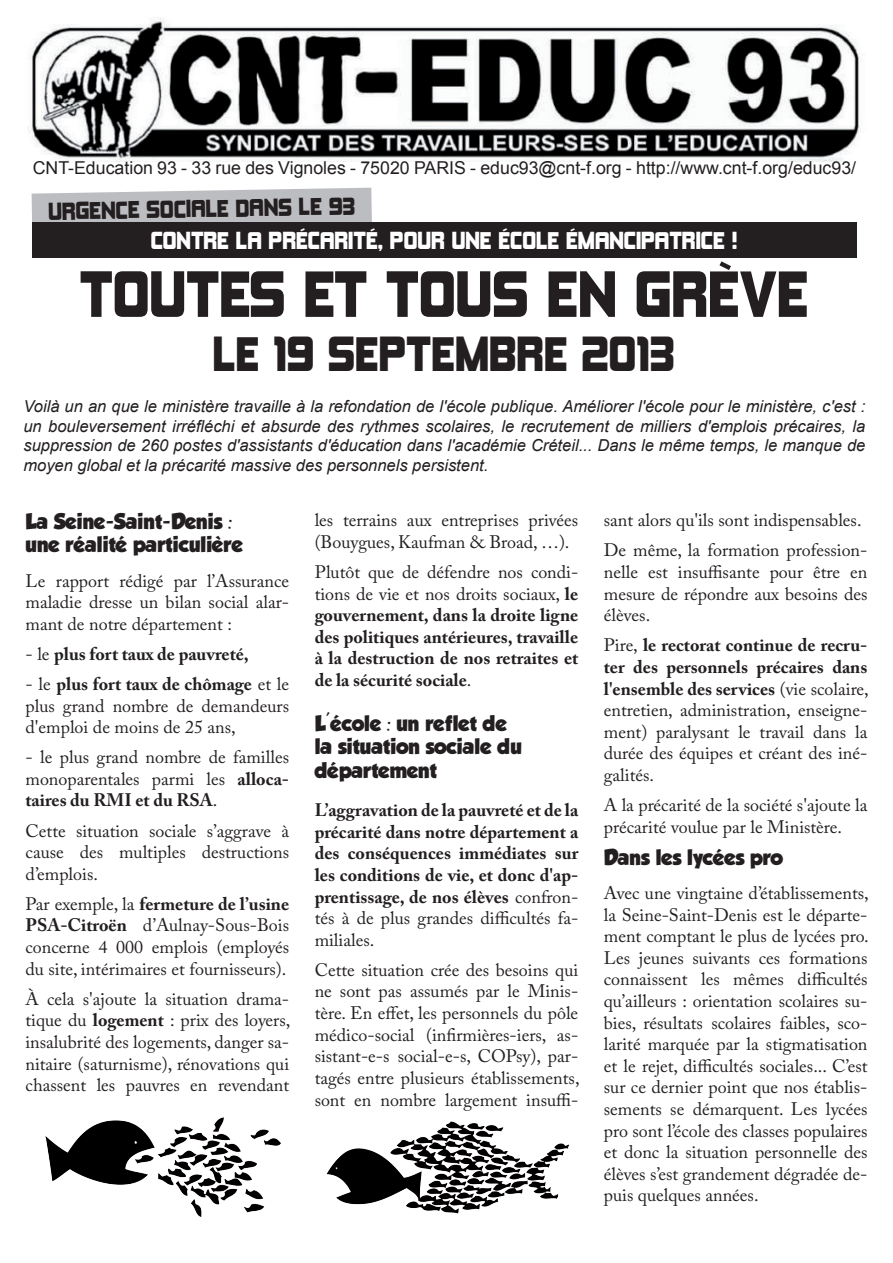
<style>
.page{position:relative;width:893px;height:1263px;background:#fff}
.page>*{position:absolute;margin:0;border:0;box-sizing:border-box;transform-origin:0 0}
.t1{font:60px "Kimberley";color:#231f20}
.t2{font:45px "Kimberley";color:#231f20}
.t3{font:22.5px "Kimberley";color:#fff}
.t4{font:22.5px "Kimberley";color:#231f20}
.t5{font:19.5px/23.4px "GROBOLD";color:#231f20}
.t6{font:18px/21.6px "Adobe Caslon Pro";color:#231f20;text-align:justify}
.t7{font:700 18px/21.6px "Adobe Caslon Pro";color:#231f20;text-align:justify}
.t8{font:17.7px "Arial";color:#231f20}
.t9{font:italic 16.5px/19.8px "Arial";color:#231f20;text-align:justify}
.s1{font-weight:400}
.s2{font-weight:700}
</style>
<div class="page">
<img style="left:28px;top:17px;width:835px;height:144px">
<img style="left:45px;top:1117px;width:236px;height:100px">
<img style="left:326px;top:1121px;width:243px;height:93px">
<svg style="left:32px;top:188px;width:340px;height:35px;background:#bcbdc0"></svg>
<div style="left:32px;top:223px;width:824px;height:35px;background:#231f20"></div>
<p class="t8" style="left:33px;top:157px;width:825px">CNT-Education 93 - 33 rue des Vignoles - 75020 PARIS - educ93@cnt-f.org - http://www.cnt-f.org/educ93/</p>
<p class="t4" style="left:48px;top:199px;width:308px;rotate:-1deg">URGENCE SOCIALE DANS LE 93</p>
<p class="t3" style="left:151px;top:228px;width:588px">CONTRE LA PRÉCARITÉ, POUR UNE ÉCOLE ÉMANCIPATRICE !</p>
<h1 class="t1" style="left:79px;top:261px;width:731px">TOUTES ET TOUS EN GRÈVE</h1>
<h2 class="t2" style="left:213px;top:329px;width:463px">LE 19 SEPTEMBRE 2013</h2>
<p class="t9" style="left:23px;top:396px;width:843px">Voilà un an que le ministère travaille à la refondation de l'école publique. Améliorer l'école pour le ministère, c'est : un bouleversement irréfléchi et absurde des rythmes scolaires, le recrutement de milliers d'emplois précaires, la suppression de 260 postes d'assistants d'éducation dans l'académie Créteil... Dans le même temps, le manque de moyen global et la précarité massive des personnels persistent.</p>
<p class="t5" style="left:26px;top:509px;width:219px">La Seine-Saint-Denis : une réalité particulière</p>
<p class="t6" style="left:26px;top:569px;width:265px">Le rapport rédigé par l’Assurance maladie dresse un bilan social alar&shy;mant de notre département :</p>
<p class="t7" style="left:26px;top:643px;width:225px"><span class="s1">- le</span> plus fort taux de pauvreté,</p>
<p class="t6" style="left:26px;top:673px;width:265px">- le <span class="s2">plus fort taux de chômage</span> et le plus grand nombre de demandeurs d'emploi de moins de 25 ans,</p>
<p class="t6" style="left:26px;top:746px;width:265px">- le plus grand nombre de familles monoparentales parmi les <span class="s2">alloca&shy;taires du RMI et du RSA</span>.</p>
<p class="t6" style="left:26px;top:819px;width:265px">Cette situation sociale s’aggrave à cause des multiples destructions d’emplois.</p>
<p class="t6" style="left:26px;top:893px;width:265px">Par exemple, la <span class="s2">fermeture de l’usine PSA-Citroën</span> d’Aulnay-Sous-Bois concerne 4 000 emplois (employés du site, intérimaires et fournisseurs).</p>
<p class="t6" style="left:26px;top:988px;width:266px">À cela s'ajoute la situation drama&shy;tique du <span class="s2">logement</span> : prix des loyers, insalubrité des logements, danger sa&shy;nitaire (saturnisme), rénovations qui chassent les pauvres en revendant</p>
<p class="t6" style="left:315px;top:509px;width:265px">les terrains aux entreprises privées (Bouygues, Kaufman &amp; Broad, …).</p>
<p class="t7" style="left:315px;top:561px;width:265px"><span class="s1">Plutôt que de défendre nos condi&shy;tions de vie et nos droits sociaux,</span> le gouvernement, dans la droite ligne des politiques antérieures, travaille à la destruction de nos retraites et de la sécurité sociale<span class="s1">.</span></p>
<p class="t5" style="left:315px;top:711px;width:209px">L'école : un reflet de la situation sociale du département</p>
<p class="t7" style="left:315px;top:799px;width:265px">L’aggravation de la pauvreté et de la précarité dans notre département a des conséquences immédiates sur les conditions de vie, et donc d'ap&shy;prentissage, de nos élèves <span class="s1">confron&shy;tés à de plus grandes difficultés fa&shy;miliales.</span></p>
<p class="t6" style="left:315px;top:959px;width:266px">Cette situation crée des besoins qui ne sont pas assumés par le Minis&shy;tère. En effet, les personnels du pôle médico-social (infirmières-iers, as&shy;sistant-e-s social-e-s, COPsy), par&shy;tagés entre plusieurs établissements, sont en nombre largement insuffi-</p>
<p class="t6" style="left:604px;top:505px;width:265px;line-height:30.2px">sant alors qu'ils sont indispensables.<br>De même, la formation profession-</p>
<p class="t6" style="left:604px;top:561px;width:265px">nelle est insuffisante pour être en mesure de répondre aux besoins des élèves.</p>
<p class="t6" style="left:604px;top:634px;width:266px">Pire, <span class="s2">le rectorat continue de recru&shy;ter des personnels précaires dans l'ensemble des services</span> (vie scolaire, entretien, administration, enseigne&shy;ment) paralysant le travail dans la durée des équipes et créant des iné&shy;galités.</p>
<p class="t6" style="left:604px;top:794px;width:265px">A la précarité de la société s'ajoute la précarité voulue par le Ministère.</p>
<p class="t5" style="left:604px;top:845px;width:181px">Dans les lycées pro</p>
<p class="t6" style="left:604px;top:882px;width:266px">Avec une vingtaine d’établissements, la Seine-Saint-Denis est le départe&shy;ment comptant le plus de lycées pro.<br>Les jeunes suivants ces formations connaissent les mêmes difficultés qu’ailleurs : orientation scolaires su&shy;bies, résultats scolaires faibles, sco&shy;larité marquée par la stigmatisation et le rejet, difficultés sociales... C’est sur ce dernier point que nos établis&shy;sements se démarquent. Les lycées pro sont l’école des classes populaires et donc la situation personnelle des élèves s’est grandement dégradée de&shy;puis quelques années.</p>
</div>
